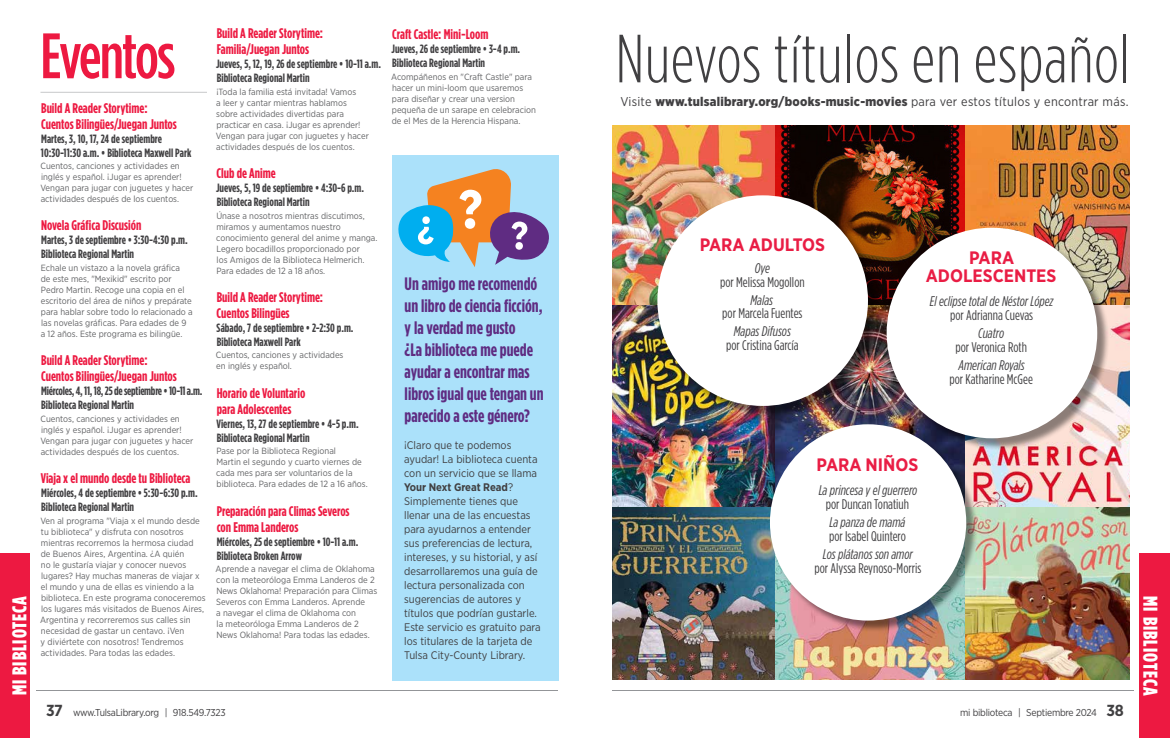
<style>
.page{position:relative;width:1170px;height:738px;background:#fff}
.page>*{position:absolute;margin:0;border:0;box-sizing:border-box;transform-origin:0 0}
.t1{font:300 68px "Gotham Condensed";letter-spacing:.01em;color:#414042}
.t2{font:500 64px "Gotham Condensed";letter-spacing:-.03em;color:#ed1941}
.t3{font:900 20px "Gotham Condensed";letter-spacing:.05em;color:#fff}
.t4{font:700 18px/22px "Gotham Condensed";color:#5f2c82}
.t5{font:700 18px/18px "Gotham Narrow";color:#e91d44;text-align:center}
.t6{font:700 14px/16px "Gotham Condensed";color:#ed1941}
.t7{font:14px "Gotham Condensed";color:#414042}
.t8{font:italic 14px "Gotham Condensed";color:#414042}
.t9{font:12.7px "Gotham Narrow";letter-spacing:.02em;color:#414042}
.t10{font:700 12px/14px "Gotham Condensed";color:#414042}
.t11{font:700 12px/14px "Gotham Condensed";letter-spacing:-.02em;color:#414042}
.t12{font:11px/14px "Gotham Narrow";color:#414042}
.t13{font:10px "Gotham Narrow";letter-spacing:-.025em;color:#414042}
.t14{font:9px/11px "Gotham Narrow";color:#636466}
.s1{font-weight:900}
.s2{font-weight:700}
.s3{font-weight:700;font-size:16px}
</style>
<div class="page">
<hr style="left:36px;top:690px;width:522px;height:1px;background:#939598">
<div style="left:0;top:554px;width:30px;height:184px;background:#ed1941"></div>
<div style="left:1139px;top:554px;width:31px;height:184px;background:#ed1941"></div>
<hr style="left:612px;top:690px;width:522px;height:1px;background:#939598">
<hr style="left:40px;top:92px;width:167px;height:1px;background:#c7c8ca">
<img style="left:612px;top:126px;width:164px;height:179px">
<img style="left:776px;top:126px;width:190px;height:179px">
<img style="left:966px;top:126px;width:164px;height:179px">
<img style="left:612px;top:305px;width:164px;height:203px">
<img style="left:776px;top:305px;width:112px;height:121px">
<img style="left:978px;top:305px;width:152px;height:203px">
<img style="left:612px;top:508px;width:164px;height:171px">
<img style="left:776px;top:632px;width:190px;height:47px">
<img style="left:966px;top:508px;width:164px;height:171px">
<div style="left:659px;top:197px;width:221px;height:221px;background:#000;opacity:.45"></div>
<div style="left:657px;top:195px;width:211px;height:211px;background:#fff;border-radius:50%"></div>
<div style="left:888px;top:229px;width:222px;height:222px;background:#000;opacity:.45"></div>
<div style="left:887px;top:228px;width:210px;height:210px;background:#fff;border-radius:50%"></div>
<div style="left:771px;top:426px;width:207px;height:206px;background:#000;opacity:.45"></div>
<div style="left:770px;top:424px;width:196px;height:197px;background:#fff;border-radius:50%"></div>
<div style="left:392px;top:155px;width:167px;height:526px;background:#abe1fa"></div>
<svg style="left:398px;top:169px;width:151px;height:98px"></svg>
<h3 class="t6" style="left:217px;top:25px;width:108px">Build A Reader Storytime:<br>Familia/Juegan Juntos</h3>
<h3 class="t10" style="left:216px;top:57px;width:167px">Jueves, 5, 12, 19, 26 de septiembre • 10-11 a.m.<br>Biblioteca Regional Martin</h3>
<p class="t14" style="left:216px;top:86px;width:154px">¡Toda la familia está invitada! Vamos<br>a leer y cantar mientras hablamos sobre actividades divertidas para practicar en casa. ¡Jugar es aprender!<br>Vengan para jugar con juguetes y hacer actividades después de los cuentos.</p>
<h3 class="t6" style="left:217px;top:165px;width:61px">Club de Anime</h3>
<h3 class="t10" style="left:216px;top:181px;width:150px">Jueves, 5, 19 de septiembre • 4:30-6 p.m.<br>Biblioteca Regional Martin</h3>
<p class="t14" style="left:216px;top:210px;width:163px">Únase a nosotros mientras discutimos, miramos y aumentamos nuestro conocimiento general del anime y manga.<br>Legero bocadillos proporcionado por<br>los Amigos de la Biblioteca Helmerich.<br>Para edades de 12 a 18 años.</p>
<h3 class="t6" style="left:217px;top:289px;width:108px">Build A Reader Storytime:<br>Cuentos Bilingües</h3>
<h3 class="t10" style="left:217px;top:321px;width:138px">Sábado, 7 de septiembre • 2-2:30 p.m.<br>Biblioteca Maxwell Park</h3>
<p class="t14" style="left:216px;top:350px;width:129px">Cuentos, canciones y actividades en inglés y español.</p>
<h3 class="t6" style="left:217px;top:385px;width:90px">Horario de Voluntario para Adolescentes</h3>
<h3 class="t10" style="left:216px;top:417px;width:144px">Viernes, 13, 27 de septiembre • 4-5 p.m.<br>Biblioteca Regional Martin</h3>
<p class="t14" style="left:216px;top:445px;width:153px">Pase por la Biblioteca Regional<br>Martin el segundo y cuarto viernes de cada mes para ser voluntarios de la biblioteca. Para edades de 12 a 16 años.</p>
<h3 class="t6" style="left:217px;top:503px;width:134px">Preparación para Climas Severos con Emma Landeros</h3>
<h3 class="t10" style="left:217px;top:534px;width:143px">Miércoles, 25 de septiembre • 10-11 a.m.<br>Biblioteca Broken Arrow</h3>
<p class="t14" style="left:216px;top:563px;width:163px">Aprende a navegar el clima de Oklahoma con la meteoróloga Emma Landeros de 2<br>News Oklahoma! Preparación para Climas Severos con Emma Landeros. Aprende<br>a navegar el clima de Oklahoma con<br>la meteoróloga Emma Landeros de 2<br>News Oklahoma! Para todas las edades.</p>
<h3 class="t6" style="left:392px;top:26px;width:98px">Craft Castle: Mini-Loom</h3>
<h3 class="t10" style="left:392px;top:42px;width:130px">Jueves, 26 de septiembre • 3-4 p.m.<br>Biblioteca Regional Martin</h3>
<p class="t14" style="left:391px;top:71px;width:146px">Acompáñenos en "Craft Castle" para hacer un mini-loom que usaremos para diseñar y crear una version pequeña de un sarape en celebracion de el Mes de la Herencia Hispana.</p>
<h2 class="t2" style="left:40px;top:19px;width:136px">Eventos</h2>
<h3 class="t6" style="left:41px;top:100px;width:137px">Build A Reader Storytime:<br>Cuentos Bilingües/Juegan Juntos</h3>
<h3 class="t10" style="left:41px;top:131px;width:152px">Martes, 3, 10, 17, 24 de septiembre<br>10:30-11:30 a.m. • Biblioteca Maxwell Park</h3>
<p class="t14" style="left:40px;top:160px;width:154px">Cuentos, canciones y actividades en inglés y español. ¡Jugar es aprender!<br>Vengan para jugar con juguetes y hacer actividades después de los cuentos.</p>
<h3 class="t6" style="left:41px;top:217px;width:102px">Novela Gráfica Discusión</h3>
<h3 class="t10" style="left:41px;top:233px;width:148px">Martes, 3 de septiembre • 3:30-4:30 p.m.<br>Biblioteca Regional Martin</h3>
<p class="t14" style="left:41px;top:262px;width:153px">Echale un vistazo a la novela gráfica<br>de este mes, "Mexikid" escrito por Pedro Martin. Recoge una copia en el escritorio del área de niños y prepárate para hablar sobre todo lo relacionado a las novelas gráficas. Para edades de 9 a 12 años. Este programa es bilingüe.</p>
<h3 class="t6" style="left:41px;top:352px;width:137px">Build A Reader Storytime:<br>Cuentos Bilingües/Juegan Juntos</h3>
<h3 class="t11" style="left:41px;top:384px;width:163px">Miércoles, 4, 11, 18, 25 de septiembre • 10-11 a.m.<br>Biblioteca Regional Martin</h3>
<p class="t14" style="left:40px;top:413px;width:154px">Cuentos, canciones y actividades en inglés y español. ¡Jugar es aprender!<br>Vengan para jugar con juguetes y hacer actividades después de los cuentos.</p>
<h3 class="t6" style="left:41px;top:470px;width:151px">Viaja x el mundo desde tu Biblioteca</h3>
<h3 class="t10" style="left:41px;top:486px;width:158px">Miércoles, 4 de septiembre • 5:30-6:30 p.m.<br>Biblioteca Regional Martin</h3>
<p class="t14" style="left:40px;top:515px;width:167px">Ven al programa "Viaja x el mundo desde tu biblioteca" y disfruta con nosotros mientras recorremos la hermosa ciudad<br>de Buenos Aires, Argentina. ¿A quién<br>no le gustaría viajar y conocer nuevos lugares? Hay muchas maneras de viajar x el mundo y una de ellas es viniendo a la biblioteca. En este programa conoceremos los lugares más visitados de Buenos Aires, Argentina y recorreremos sus calles sin necesidad de gastar un centavo. ¡Ven<br>y diviértete con nosotros! Tendremos actividades. Para todas las edades.</p>
<h1 class="t1" style="left:616px;top:20px;width:516px">Nuevos títulos en español</h1>
<h3 class="t9" style="left:620px;top:94px;width:510px">Visite <span class="s1">www.tulsalibrary.org/books-music-movies</span> para ver estos títulos y encontrar más.</h3>
<h3 class="t5" style="left:700px;top:236px;width:127px">PARA ADULTOS</h3>
<h3 class="t8" style="left:755px;top:260px;width:17px">Oye</h3>
<h3 class="t7" style="left:720px;top:274px;width:86px">por Melissa Mogollon</h3>
<h3 class="t8" style="left:751px;top:292px;width:24px">Malas</h3>
<h3 class="t7" style="left:722px;top:306px;width:82px">por Marcela Fuentes</h3>
<h3 class="t8" style="left:734px;top:324px;width:59px">Mapas Difusos</h3>
<h3 class="t7" style="left:726px;top:338px;width:74px">por Cristina García</h3>
<h3 class="t5" style="left:926px;top:248px;width:132px">PARA<br>ADOLESCENTES</h3>
<h3 class="t8" style="left:930px;top:293px;width:125px">El eclipse total de Néstor López</h3>
<h3 class="t7" style="left:950px;top:307px;width:84px">por Adrianna Cuevas</h3>
<h3 class="t8" style="left:978px;top:325px;width:28px">Cuatro</h3>
<h3 class="t7" style="left:955px;top:339px;width:73px">por Veronica Roth</h3>
<h3 class="t8" style="left:958px;top:357px;width:68px">American Royals</h3>
<h3 class="t7" style="left:949px;top:371px;width:85px">por Katharine McGee</h3>
<h3 class="t4" style="left:405px;top:272px;width:140px">Un amigo me recomendó un libro de ciencia ficción, y la verdad me gusto<br>¿La biblioteca me puede ayudar a encontrar mas libros igual que tengan un parecido a este género?</h3>
<p class="t12" style="left:404px;top:438px;width:138px">¡Claro que te podemos ayudar! La biblioteca cuenta con un servicio que se llama<br><span class="s2">Your Next Great Read</span>?<br>Simplemente tienes que llenar una de las encuestas para ayudarnos a entender sus preferencias de lectura, intereses, y su historial, y así desarrollaremos una guía de lectura personalizada con sugerencias de autores y títulos que podrían gustarle.<br>Este servicio es gratuito para los titulares de la tarjeta de<br>Tulsa City-County Library.</p>
<h3 class="t5" style="left:817px;top:456px;width:103px">PARA NIÑOS</h3>
<h3 class="t8" style="left:819px;top:482px;width:100px">La princesa y el guerrero</h3>
<h3 class="t7" style="left:826px;top:496px;width:85px">por Duncan Tonatiuh</h3>
<h3 class="t8" style="left:829px;top:514px;width:77px">La panza de mamá</h3>
<h3 class="t7" style="left:829px;top:528px;width:78px">por Isabel Quintero</h3>
<h3 class="t8" style="left:823px;top:546px;width:92px">Los plátanos son amor</h3>
<h3 class="t7" style="left:815px;top:560px;width:108px">por Alyssa Reynoso-Morris</h3>
<h3 class="t3" style="left:8px;top:695px;width:101px;rotate:-90deg">MI BIBLIOTECA</h3>
<h3 class="t3" style="left:1162px;top:596px;width:101px;rotate:90deg">MI BIBLIOTECA</h3>
<p class="t13" style="left:46px;top:707px;width:181px"><span class="s3">37</span> www.TulsaLibrary.org | 918.549.7323</p>
<p class="t13" style="left:960px;top:707px;width:165px">mi biblioteca | Septiembre 2024 <span class="s3">38</span></p>
</div>
